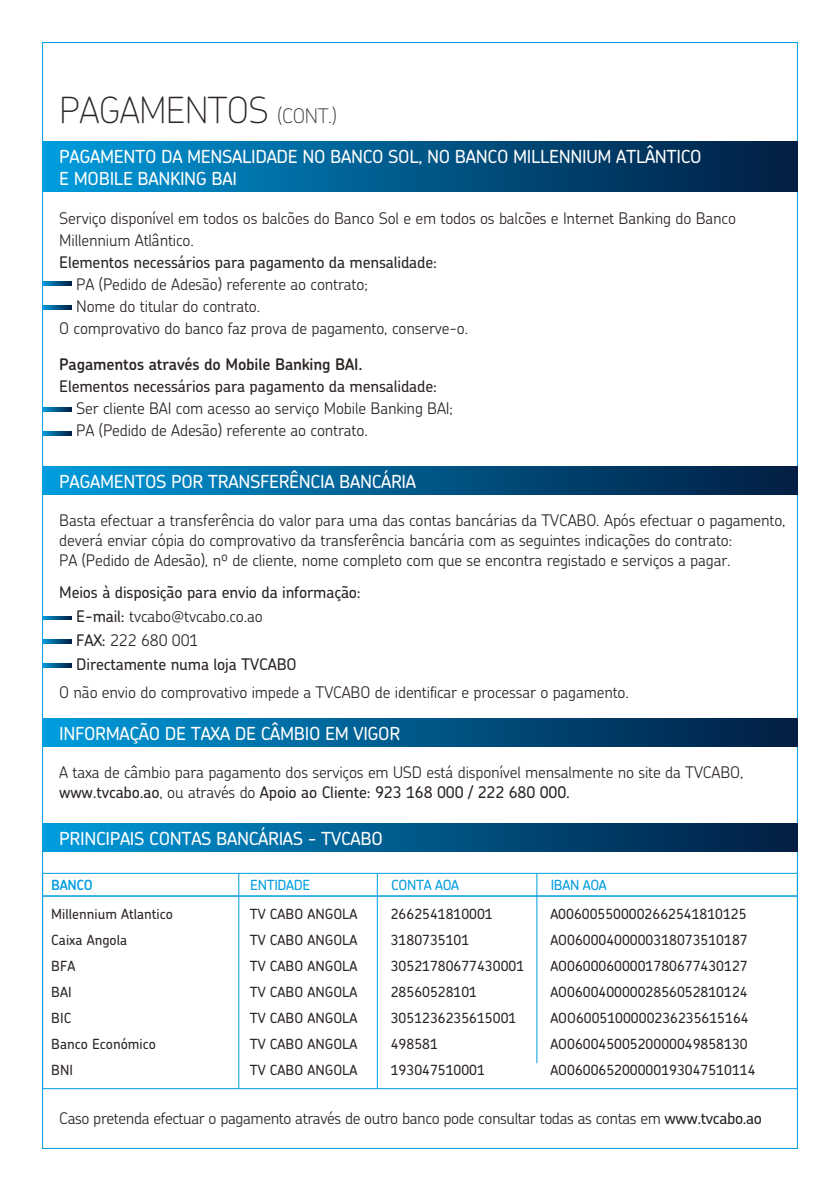
<style>
.page{position:relative;width:840px;height:1191px;background:#fff}
.page>*{position:absolute;margin:0;border:0;box-sizing:border-box;transform-origin:0 0}
.t1{font:100 36px "Chevin";letter-spacing:-.02em;color:#2b2523}
.t2{font:500 18px/22px "Chevin";letter-spacing:-.02em;color:#fff}
.t3{font:300 16px/20px "Chevin";letter-spacing:-.01em;color:#2b2523}
.t4{font:500 16px/24px "Chevin";letter-spacing:-.01em;color:#2b2523}
.t5{font:600 16px "Chevin";letter-spacing:-.01em;color:#2b2523}
.t6{font:500 14px/26px "Chevin";color:#2b2523}
.t7{font:500 14px "Chevin";letter-spacing:-.025em;color:#009ddf}
.t8{font:600 14px "Chevin";letter-spacing:-.025em;color:#009ddf}
.s1{font-size:20px}
.s2{font-weight:300}
.s3{font-weight:500}
</style>
<div class="page">
<div style="left:42px;top:873px;width:755px;height:23px;border:1px solid #009ddf"></div>
<div style="left:42px;top:895px;width:755px;height:194px;border:1px solid #009ddf"></div>
<hr style="left:238px;top:873px;width:1px;height:215px;background:#009ddf">
<hr style="left:377px;top:873px;width:1px;height:215px;background:#009ddf">
<div style="left:43px;top:823px;width:754px;height:29px;background:linear-gradient(to right,#0099d9,#011b3e)"></div>
<hr style="left:536px;top:873px;width:1px;height:190px;background:#009ddf">
<svg style="left:43px;top:281px;width:29px;height:4px"></svg>
<svg style="left:43px;top:305px;width:29px;height:4px"></svg>
<svg style="left:43px;top:407px;width:29px;height:4px"></svg>
<svg style="left:43px;top:431px;width:29px;height:4px"></svg>
<svg style="left:43px;top:616px;width:29px;height:4px"></svg>
<svg style="left:43px;top:640px;width:29px;height:3px"></svg>
<svg style="left:43px;top:663px;width:29px;height:4px"></svg>
<div style="left:43px;top:141px;width:754px;height:51px;background:linear-gradient(to right,#0099d9,#011b3e)"></div>
<div style="left:43px;top:466px;width:754px;height:29px;background:linear-gradient(to right,#0099d9,#011b3e)"></div>
<div style="left:43px;top:718px;width:754px;height:29px;background:linear-gradient(to right,#0099d9,#011b3e)"></div>
<h1 class="t1" style="left:59px;top:87px;width:279px">PAGAMENTOS <span class="s1">(CONT.)</span></h1>
<p class="t2" style="left:59px;top:145px;width:643px">PAGAMENTO DA MENSALIDADE NO BANCO SOL, NO BANCO MILLENNIUM ATLÂNTICO<br>E MOBILE BANKING BAI</p>
<p class="t3" style="left:59px;top:207px;width:678px;line-height:22px">Serviço disponível em todos os balcões do Banco Sol e em todos os balcões e Internet Banking do Banco<br>Millennium Atlântico.</p>
<p class="t4" style="left:59px;top:250px;width:379px">Elementos necessários para pagamento da mensalidade:</p>
<p class="t3" style="left:76px;top:274px;width:293px">PA (Pedido de Adesão) referente ao contrato;</p>
<p class="t3" style="left:76px;top:296px;width:185px">Nome do titular do contrato.</p>
<p class="t3" style="left:59px;top:318px;width:410px">O comprovativo do banco faz prova de pagamento, conserve-o.</p>
<p class="t5" style="left:59px;top:354px;width:305px">Pagamentos através do Mobile Banking BAI.</p>
<p class="t4" style="left:59px;top:374px;width:379px">Elementos necessários para pagamento da mensalidade:</p>
<p class="t3" style="left:76px;top:397px;width:378px;line-height:22px">Ser cliente BAI com acesso ao serviço Mobile Banking BAI;<br>PA (Pedido de Adesão) referente ao contrato.</p>
<p class="t2" style="left:59px;top:470px;width:358px">PAGAMENTOS POR TRANSFERÊNCIA BANCÁRIA</p>
<p class="t3" style="left:59px;top:510px;width:727px">Basta efectuar a transferência do valor para uma das contas bancárias da TVCABO. Após efectuar o pagamento, deverá enviar cópia do comprovativo da transferência bancária com as seguintes indicações do contrato:<br>PA (Pedido de Adesão), nº de cliente, nome completo com que se encontra registado e serviços a pagar.</p>
<p class="t4" style="left:76px;top:580px;width:286px;text-indent:-17px">Meios à disposição para envio da informação:<br>E-mail: <span class="s2">tvcabo@tvcabo.co.ao<br></span>FAX: <span class="s2">222 680 001<br></span>Directamente numa loja TVCABO</p>
<p class="t3" style="left:59px;top:682px;width:571px">O não envio do comprovativo impede a TVCABO de identificar e processar o pagamento.</p>
<p class="t2" style="left:59px;top:722px;width:342px">INFORMAÇÃO DE TAXA DE CÂMBIO EM VIGOR</p>
<p class="t3" style="left:59px;top:762px;width:685px">A taxa de câmbio para pagamento dos serviços em USD está disponível mensalmente no site da TVCABO, <span class="s3">www.tvcabo.ao</span>, ou através do <span class="s3">Apoio ao Cliente: 923 168 000 / 222 680 000.</span></p>
<p class="t2" style="left:59px;top:827px;width:325px">PRINCIPAIS CONTAS BANCÁRIAS - TVCABO</p>
<p class="t8" style="left:51px;top:876px;width:43px">BANCO</p>
<p class="t7" style="left:250px;top:876px;width:62px">ENTIDADE</p>
<p class="t6" style="left:51px;top:901px;width:123px">Millennium Atlantico<br>Caixa Angola<br>BFA<br>BAI<br>BIC<br>Banco Económico<br>BNI</p>
<p class="t6" style="left:250px;top:901px;width:109px;text-align:justify">TV CABO ANGOLA TV CABO ANGOLA TV CABO ANGOLA TV CABO ANGOLA TV CABO ANGOLA TV CABO ANGOLA TV CABO ANGOLA</p>
<p class="t7" style="left:391px;top:876px;width:69px">CONTA AOA</p>
<p class="t6" style="left:390px;top:901px;width:135px">2662541810001<br>3180735101<br>30521780677430001<br>28560528101<br>3051236235615001<br>498581<br>193047510001</p>
<p class="t7" style="left:550px;top:876px;width:58px">IBAN AOA</p>
<p class="t6" style="left:550px;top:901px;width:206px">A006005500002662541810125<br>AO06000400000318073510187<br>AO06000600001780677430127<br>AO06004000002856052810124<br>AOO6005100000236235615164<br>AO06004500520000049858130<br>AO060065200000193047510114</p>
<p class="t3" style="left:59px;top:1108px;width:704px">Caso pretenda efectuar o pagamento através de outro banco pode consultar todas as contas em <span class="s3">www.tvcabo.ao</span></p>
</div>
